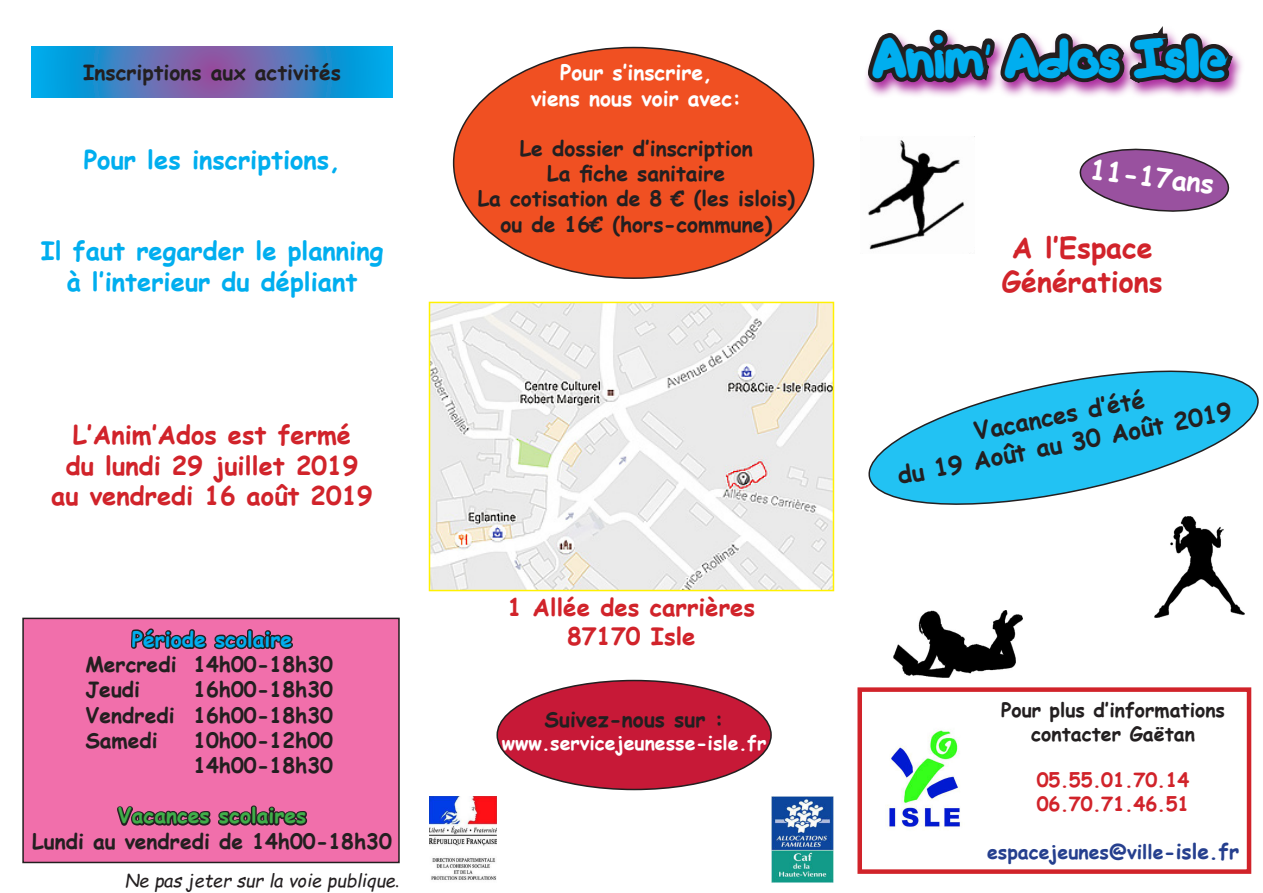
<style>
.page{position:relative;width:1263px;height:893px;background:#fff}
.page>*{position:absolute;margin:0;border:0;box-sizing:border-box;transform-origin:0 0}
.t1{font:43.5px "Trendy";color:#00aeef}
.t2{font:700 28.5px "Comic Sans MS";color:#d1232a}
.t3{font:700 27px "Comic Sans MS";color:#fff}
.t4{font:700 25.5px "Comic Sans MS";color:#00aeef}
.t5{font:700 25.5px "Comic Sans MS";color:#d1232a}
.t6{font:700 24px "Comic Sans MS";color:#231f20}
.t7{font:700 24px "Comic Sans MS";color:#d1232a}
.t8{font:700 21px "Comic Sans MS";color:#231f20}
.t9{font:700 21px "Comic Sans MS";color:#fff}
.t10{font:700 21px "Comic Sans MS";color:#40ae49}
.t11{font:700 21px "Comic Sans MS";color:#00aeef}
.t12{font:700 19.5px "Comic Sans MS";color:#231f20}
.t13{font:700 19.5px "Comic Sans MS";color:#d1232a}
.t14{font:700 19.5px "Comic Sans MS";color:#fff}
.t15{font:700 19.5px "Comic Sans MS";color:#253f8e}
.t16{font:italic 18px "Comic Sans MS";color:#231f20}
.s1{font-family:"Minion Pro";font-style:normal}
.s2{font-family:"Comic Sans MS"}
.s3{font-size:21px}
</style>
<div class="page">
<svg style="left:31px;top:47px;width:362px;height:50px;background:#4181c4"></svg>
<svg style="left:1079px;top:148px;width:151px;height:64px"></svg>
<svg style="left:786px;top:26px;width:456px;height:87px"></svg>
<div style="left:857px;top:687px;width:394px;height:187px;border:4px solid #d1232a"></div>
<svg style="left:868px;top:370px;width:391px;height:135px"></svg>
<div style="left:454px;top:48px;width:360px;height:230px;background:#f05022;border-radius:50%"></div>
<img style="left:429px;top:797px;width:67px;height:83px">
<img style="left:772px;top:797px;width:61px;height:86px">
<div style="left:23px;top:618px;width:376px;height:244px;background:#f16fab"></div>
<div style="left:22px;top:618px;width:378px;height:245px;border:2px solid #231f20"></div>
<svg style="left:131px;top:628px;width:162px;height:22px"></svg>
<svg style="left:117px;top:805px;width:191px;height:21px"></svg>
<img style="left:432px;top:305px;width:399px;height:283px">
<div style="left:429px;top:302px;width:405px;height:289px;border:2px solid #fff101"></div>
<img style="left:887px;top:730px;width:73px;height:99px">
<div style="left:497px;top:680px;width:274px;height:109px;background:#c71937;border-radius:50%"></div>
<img style="left:868px;top:136px;width:107px;height:114px">
<img style="left:1154px;top:517px;width:91px;height:101px">
<img style="left:893px;top:610px;width:130px;height:67px">
<p class="t8" style="left:83px;top:57px;width:260px">Inscriptions aux activités</p>
<p class="t4" style="left:84px;top:141px;width:258px">Pour les inscriptions,</p>
<p class="t4" style="left:41px;top:232px;width:344px">Il faut regarder le planning</p>
<p class="t4" style="left:67px;top:263px;width:292px">à l’interieur du dépliant</p>
<p class="t5" style="left:73px;top:416px;width:280px">L’Anim’Ados est fermé</p>
<p class="t5" style="left:66px;top:447px;width:294px">du lundi 29 juillet 2019</p>
<p class="t5" style="left:51px;top:477px;width:323px">au vendredi 16 août 2019</p>
<p class="t9" style="left:560px;top:57px;width:154px">Pour s’inscrire,</p>
<p class="t9" style="left:531px;top:83px;width:212px">viens nous voir avec:</p>
<p class="t8" style="left:520px;top:133px;width:235px">Le dossier d’inscription</p>
<p class="t8" style="left:547px;top:158px;width:180px">La fiche sanitaire</p>
<p class="t8" style="left:478px;top:183px;width:319px">La cotisation de 8 € (les islois)</p>
<p class="t8" style="left:500px;top:209px;width:273px">ou de 16€ (hors-commune)</p>
<p class="t7" style="left:508px;top:589px;width:249px">1 Allée des carrières</p>
<p class="t11" style="left:132px;top:624px;width:162px">Période scolaire</p>
<p class="t7" style="left:567px;top:618px;width:130px">87170 Isle</p>
<p class="t8" style="left:85px;top:649px;width:249px">Mercredi 14h00-18h30</p>
<p class="t8" style="left:85px;top:674px;width:56px">Jeudi</p>
<p class="t8" style="left:193px;top:674px;width:141px">16h00-18h30</p>
<p class="t8" style="left:85px;top:699px;width:249px">Vendredi 16h00-18h30</p>
<p class="t8" style="left:85px;top:725px;width:74px">Samedi</p>
<p class="t8" style="left:193px;top:725px;width:141px">10h00-12h00</p>
<p class="t8" style="left:193px;top:750px;width:141px">14h00-18h30</p>
<p class="t10" style="left:118px;top:800px;width:190px">Vacances scolaires</p>
<p class="t8" style="left:32px;top:825px;width:361px">Lundi au vendredi de 14h00-18h30</p>
<p class="t8" style="left:544px;top:703px;width:181px">Suivez-nous sur :</p>
<p class="t14" style="left:502px;top:728px;width:266px">www.servicejeunesse-isle.fr</p>
<p class="t16" style="left:125px;top:867px;width:276px">Ne pas jeter sur la voie publique<span class="s1">.</span></p>
<p class="t1" style="left:874px;top:36px;width:355px">Anim<span class="s2">’</span> Ados Isle</p>
<p class="t3" style="left:1093px;top:149px;width:126px;rotate:7deg">11-17ans</p>
<p class="t2" style="left:1012px;top:226px;width:142px">A l’Espace</p>
<p class="t2" style="left:1002px;top:261px;width:162px">Générations</p>
<p class="t6" style="left:971px;top:414px;width:175px;rotate:-11deg">Vacances d’été</p>
<p class="t6" style="left:894px;top:458px;width:341px;rotate:-11deg">du 19 Août au 30 Août 2019</p>
<p class="t12" style="left:1001px;top:696px;width:226px">Pour plus d’informations</p>
<p class="t12" style="left:1031px;top:719px;width:165px">contacter Gaëtan</p>
<p class="t13" style="left:1037px;top:766px;width:154px">05.55.01.70.14</p>
<p class="t13" style="left:1037px;top:789px;width:154px">06.70.71.46.51</p>
<p class="t15" style="left:987px;top:838px;width:254px">espacejeunes@ville-<span class="s3">isle.fr</span></p>
</div>
